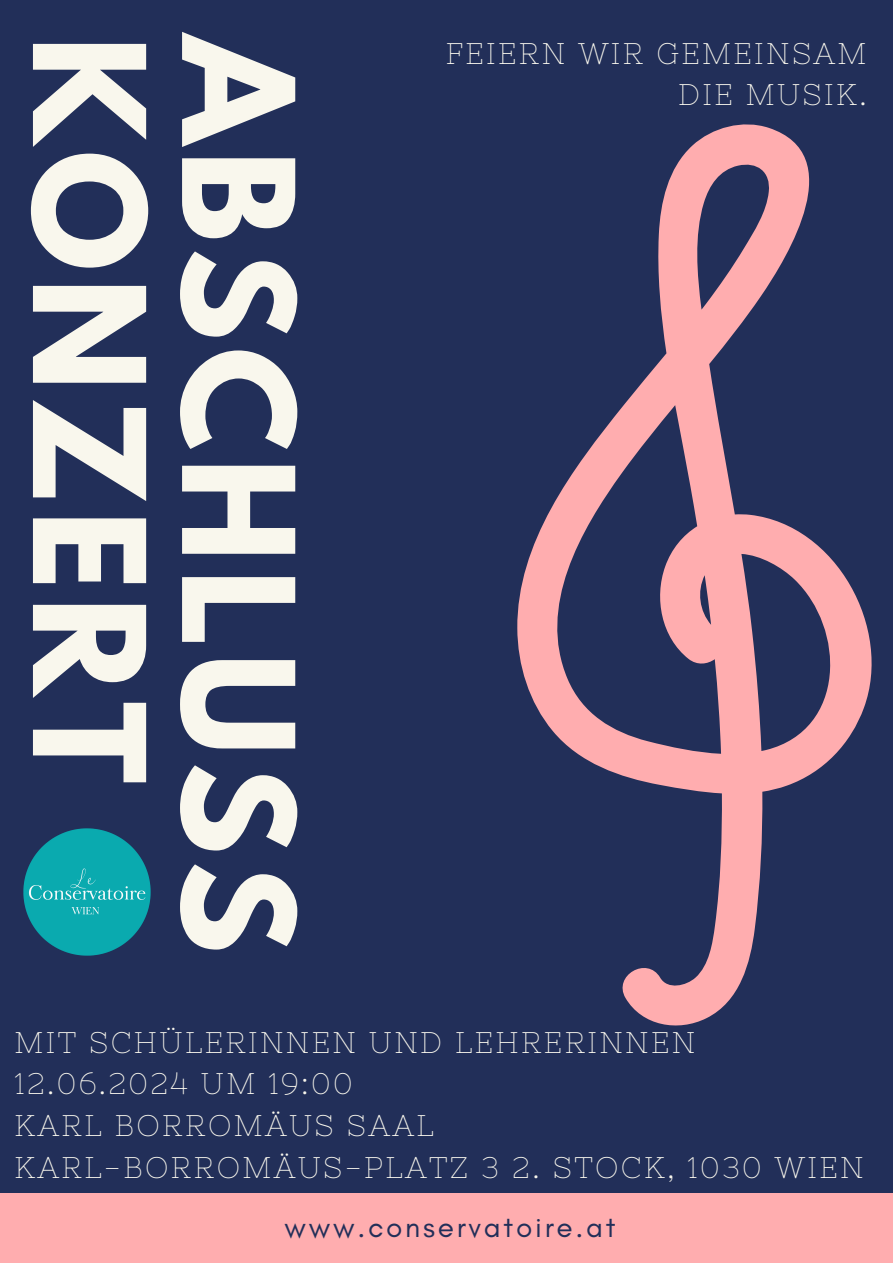
<style>
.page{position:relative;width:893px;height:1263px;background:#222f59}
.page>*{position:absolute;margin:0;border:0;box-sizing:border-box;transform-origin:0 0}
.t1{font:700 137.18px/149.1px "League Spartan";letter-spacing:.05em;color:#f9f7ed}
.t2{font:29.78px/41.6px "Nixie One";letter-spacing:.08em;color:#f9f7ed}
.t3{font:29.78px "Glacial Indifference";letter-spacing:.09em;color:#222f59}
</style>
<div class="page">
<div style="left:0;top:1193px;width:893px;height:70px;background:#ffadaf"></div>
<svg style="left:517px;top:124px;width:355px;height:902px"></svg>
<img style="left:23px;top:829px;width:128px;height:126px">
<h1 class="t1" style="left:294px;top:36px;width:919px;rotate:90deg">ABSCHLUSS<br>KONZERT</h1>
<p class="t2" style="left:446px;top:32px;width:422px;text-align:right">FEIERN WIR GEMEINSAM<br>DIE MUSIK.</p>
<p class="t2" style="left:14px;top:1021px;width:850px">MIT SCHÜLERINNEN UND LEHRERINNEN<br>12.06.2024 UM 19:00<br>KARL BORROMÄUS SAAL<br>KARL-BORROMÄUS-PLATZ 3 2. STOCK, 1030 WIEN</p>
<p class="t3" style="left:285px;top:1208px;width:332px">www.conservatoire.at</p>
</div>
